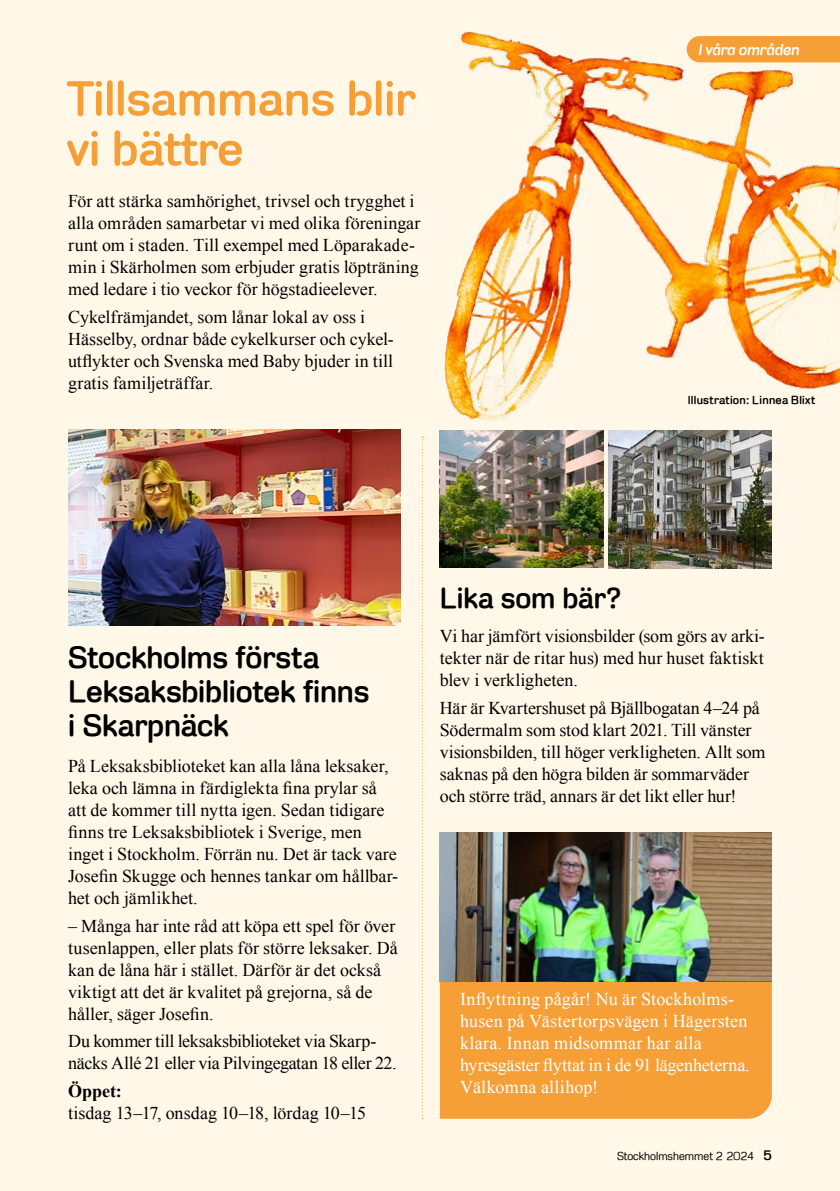
<style>
.page{position:relative;width:840px;height:1191px;background:#fff}
.page>*{position:absolute;margin:0;border:0;box-sizing:border-box;transform-origin:0 0}
.t1{font:700 50px/50px "Stockholm Runt";color:#f69f37}
.t2{font:700 32px/34px "Stockholm Runt";letter-spacing:-.005em;color:#000}
.t3{font:700 30px "Stockholm Runt";color:#000}
.t4{font:18px/22px "Times New Roman";color:#000}
.t5{font:18px/22px "Times New Roman";letter-spacing:.01em;color:#fff}
.t6{font:18px/22px "Times New Roman";letter-spacing:-.02em;color:#000}
.t7{font:700 18px "Times New Roman";color:#000}
.t8{font:italic 700 16px "Stockholm Runt";letter-spacing:-.005em;color:#fff}
.t9{font:700 12px "Stockholm Runt";letter-spacing:.02em;color:#000}
.t10{font:12px "Stockholm Runt";color:#000}
.s1{font-weight:700;font-size:14px}
</style>
<div class="page">
<div style="left:0;top:0;width:839px;height:1191px;background:#fff7e8"></div>
<img style="left:397px;top:0;width:442px;height:436px">
<img style="left:68px;top:429px;width:332px;height:197px">
<img style="left:439px;top:430px;width:163px;height:137px">
<img style="left:608px;top:430px;width:163px;height:138px">
<div style="left:439px;top:981px;width:332px;height:137px;background:#f69f37"></div>
<img style="left:439px;top:832px;width:332px;height:149px">
<svg style="left:421px;top:436px;width:2px;height:682px"></svg>
<div style="left:686px;top:36px;width:153px;height:26px;background:#f69f37"></div>
<h1 class="t1" style="left:67px;top:73px;width:349px">Tillsammans blir vi bättre</h1>
<p class="t4" style="left:68px;top:190px;width:354px">För att stärka samhörighet, trivsel och trygghet i alla områden samarbetar vi med olika föreningar runt om i staden. Till exempel med Löparakade&shy;min i Skärholmen som erbjuder gratis löpträning med ledare i tio veckor för högstadieelever.</p>
<p class="t4" style="left:68px;top:305px;width:327px">Cykelfrämjandet, som lånar lokal av oss i Hässelby, ordnar både cykelkurser och cykel&shy;utflykter och Svenska med Baby bjuder in till gratis familjeträffar.</p>
<p class="t8" style="left:698px;top:41px;width:103px">I våra områden</p>
<p class="t9" style="left:687px;top:392px;width:129px">Illustration: Linnea Blixt</p>
<h2 class="t2" style="left:68px;top:640px;width:303px">Stockholms första<br>Leksaksbibliotek finns i Skarpnäck</h2>
<p class="t4" style="left:68px;top:754px;width:331px">På Leksaksbiblioteket kan alla låna leksaker, leka och lämna in färdiglekta fina prylar så att de kommer till nytta igen. Sedan tidigare finns tre Leksaksbibliotek i Sverige, men inget i Stockholm. Förrän nu. Det är tack vare Josefin Skugge och hennes tankar om hållbar&shy;het och jämlikhet.</p>
<p class="t4" style="left:68px;top:914px;width:331px">– Många har inte råd att köpa ett spel för över tusenlappen, eller plats för större leksaker. Då kan de låna här i stället. Därför är det också viktigt att det är kvalitet på grejorna, så de håller, säger Josefin.</p>
<p class="t6" style="left:68px;top:1030px;width:330px">Du kommer till leksaksbiblioteket via Skarp&shy;näcks Allé 21 eller via Pilvingegatan 18 eller 22.</p>
<p class="t7" style="left:68px;top:1078px;width:55px">Öppet:</p>
<p class="t4" style="left:68px;top:1101px;width:299px">tisdag 13–17, onsdag 10–18, lördag 10–15</p>
<h3 class="t3" style="left:439px;top:581px;width:184px">Lika som bär?</h3>
<p class="t4" style="left:439px;top:624px;width:326px;text-align:justify">Vi har jämfört visionsbilder (som görs av arki&shy;tekter när de ritar hus) med hur huset faktiskt blev i verkligheten.</p>
<p class="t4" style="left:439px;top:696px;width:327px">Här är Kvartershuset på Bjällbogatan 4–24 på Södermalm som stod klart 2021. Till vänster visionsbilden, till höger verkligheten. Allt som saknas på den högra bilden är sommarväder och större träd, annars är det likt eller hur!</p>
<p class="t5" style="left:460px;top:987px;width:291px">Inflyttning pågår! Nu är Stockholms&shy;husen på Västertorpsvägen i Hägersten klara. Innan midsommar har alla hyresgäster flyttat in i de 91 lägenheterna.<br>Välkomna allihop!</p>
<p class="t10" style="left:616px;top:1148px;width:156px">Stockholmshemmet 2 2024 <span class="s1">5</span></p>
</div>
